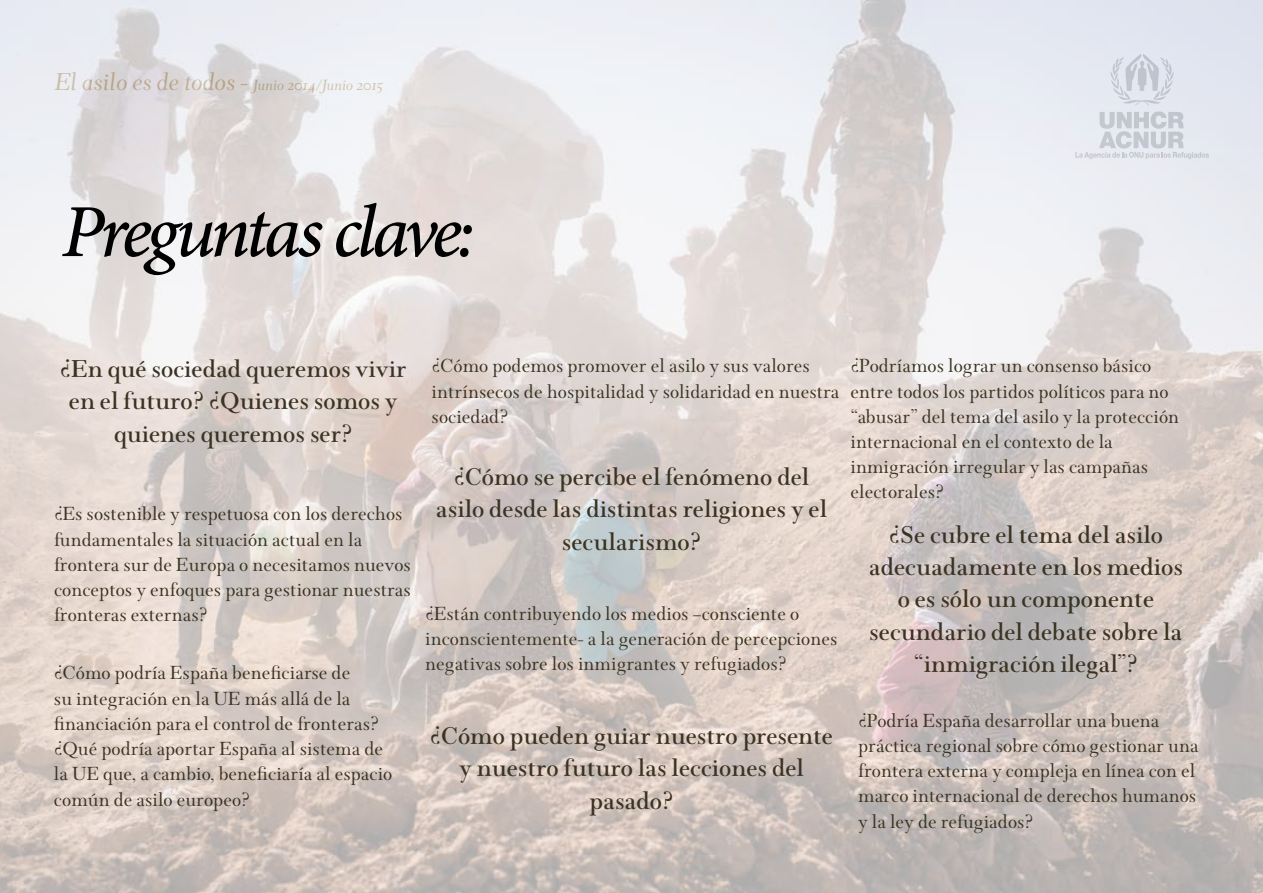
<style>
.page{position:relative;width:1263px;height:893px;background:#fff}
.page>*{position:absolute;margin:0;border:0;box-sizing:border-box;transform-origin:0 0}
.t1{font:italic 500 75px "Minion Pro";letter-spacing:-.065em;color:#000}
.t2{font:600 27px/32.4px "Wessex";color:#3b3322;text-align:center}
.t3{font:21px/25.2px "Wessex";color:#3b3322}
.t4{font:italic 16.5px "Wessex";color:#cfba8e}
.s1{font-size:27px}
</style>
<div class="page">
<img style="left:0;top:0;width:1263px;height:893px">
<p class="t4" style="left:54px;top:77px;width:330px"><span class="s1">El asilo es de todos -</span> Junio 2014/Junio 2015</p>
<h1 class="t1" style="left:62px;top:181px;width:415px">Preguntas clave:</h1>
<p class="t2" style="left:60px;top:353px;width:348px">¿En qué sociedad queremos vivir en el futuro? ¿Quienes somos y quienes queremos ser?</p>
<p class="t3" style="left:432px;top:354px;width:409px">¿Cómo podemos promover el asilo y sus valores intrínsecos de hospitalidad y solidaridad en nuestra sociedad?</p>
<p class="t3" style="left:54px;top:502px;width:358px">¿Es sostenible y respetuosa con los derechos fundamentales la situación actual en la frontera sur de Europa o necesitamos nuevos conceptos y enfoques para gestionar nuestras fronteras externas?</p>
<p class="t3" style="left:54px;top:661px;width:340px">¿Cómo podría España beneficiarse de<br>su integración en la UE más allá de la financiación para el control de fronteras? ¿Qué podría aportar España al sistema de la UE que, a cambio, beneficiaría al espacio común de asilo europeo?</p>
<p class="t2" style="left:436px;top:461px;width:393px">¿Cómo se percibe el fenómeno del asilo desde las distintas religiones y el secularismo?</p>
<p class="t3" style="left:425px;top:601px;width:414px">¿Están contribuyendo los medios –consciente o inconscientemente- a la generación de percepciones negativas sobre los inmigrantes y refugiados?</p>
<p class="t2" style="left:430px;top:720px;width:405px">¿Cómo pueden guiar nuestro presente y nuestro futuro las lecciones del pasado?</p>
<p class="t3" style="left:850px;top:354px;width:330px">¿Podríamos lograr un consenso básico entre todos los partidos políticos para no “abusar” del tema del asilo y la protección internacional en el contexto de la inmigración irregular y las campañas electorales?</p>
<p class="t2" style="left:869px;top:518px;width:315px">¿Se cubre el tema del asilo adecuadamente en los medios o es sólo un componente secundario del debate sobre la “inmigración ilegal”?</p>
<p class="t3" style="left:858px;top:708px;width:342px">¿Podría España desarrollar una buena práctica regional sobre cómo gestionar una frontera externa y compleja en línea con el marco internacional de derechos humanos y la ley de refugiados?</p>
</div>
